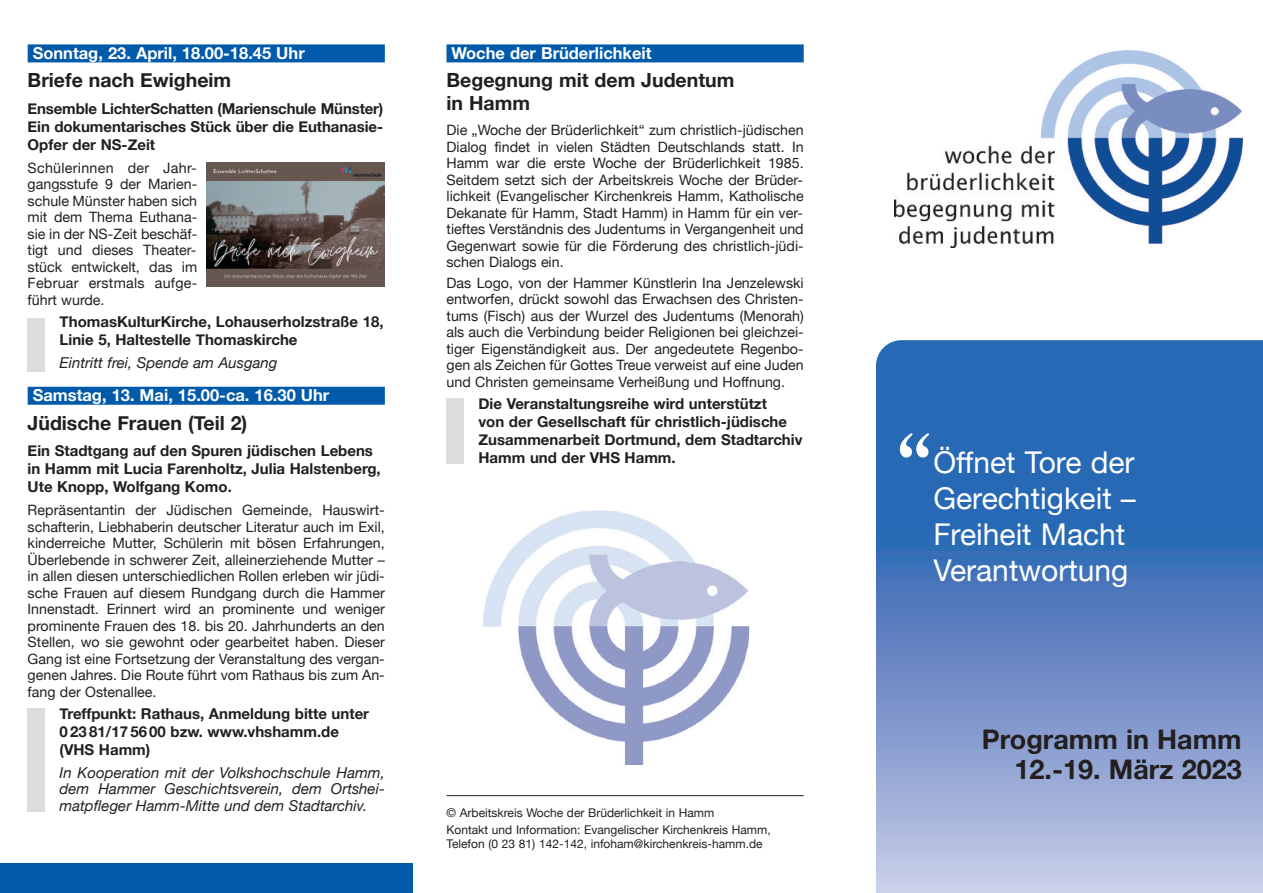
<style>
.page{position:relative;width:1263px;height:893px;background:#fff}
.page>*{position:absolute;margin:0;border:0;box-sizing:border-box;transform-origin:0 0}
.t1{font:90px "Century Old Style Std";color:#fff}
.t2{font:30px/36px "Helvetica Neue";color:#fff}
.t3{font:700 27px/30px "Helvetica Neue";color:#231f20;text-align:right}
.t4{font:700 19.5px/22.5px "Helvetica Neue";color:#231f20}
.t5{font:700 16.5px "Helvetica Neue";color:#fff}
.t6{font:700 15px/18px "Helvetica Neue";color:#231f20}
.t7{font:italic 15px/16.5px "Helvetica Neue";color:#231f20;text-align:justify}
.t8{font:14.25px/16.5px "Helvetica Neue";color:#231f20;text-align:justify}
.t9{font:12px/17.7px "Helvetica Neue";color:#231f20}
</style>
<div class="page">
<div style="left:876px;top:340px;width:387px;height:191px;background:#2769b4"></div>
<div style="left:876px;top:531px;width:387px;height:362px;background:linear-gradient(to bottom,#2f63b2,#cbcce7)"></div>
<div style="left:28px;top:44px;width:357px;height:18px;background:#015aaa"></div>
<div style="left:28px;top:387px;width:357px;height:18px;background:#015aaa"></div>
<img style="left:894px;top:50px;width:349px;height:197px">
<div style="left:28px;top:318px;width:17px;height:53px;background:#dcdddf"></div>
<hr style="left:446px;top:795px;width:358px;height:1px;background:#231f20">
<img style="left:206px;top:163px;width:179px;height:123px">
<img style="left:506px;top:510px;width:243px;height:255px">
<img style="left:483px;top:558px;width:23px;height:69px">
<div style="left:446px;top:44px;width:358px;height:18px;background:#015aaa"></div>
<div style="left:28px;top:708px;width:17px;height:103px;background:#dcdddf"></div>
<div style="left:446px;top:398px;width:17px;height:65px;background:#dcdddf"></div>
<div style="left:0;top:863px;width:412px;height:30px;background:#015aaa"></div>
<p class="t5" style="left:33px;top:43px;width:274px">Sonntag, 23. April, 18.00-18.45 Uhr</p>
<h3 class="t4" style="left:28px;top:69px;width:205px">Briefe nach Ewigheim</h3>
<p class="t6" style="left:28px;top:99px;width:357px;text-align:justify">Ensemble LichterSchatten (Marienschule Münster)<br>Ein dokumentarisches Stück über die Euthanasie-Opfer der NS-Zeit</p>
<p class="t8" style="left:28px;top:159px;width:171px">Schülerinnen der Jahr&shy;gangsstufe 9 der Marien&shy;schule Münster haben sich mit dem Thema Euthana&shy;sie in der NS-Zeit beschäf&shy;tigt und dieses Theater&shy;stück entwickelt, das im Februar erstmals aufge&shy;führt wurde.</p>
<p class="t6" style="left:60px;top:312px;width:325px">ThomasKulturKirche, Lohauserholzstraße 18,<br>Linie 5, Haltestelle Thomaskirche</p>
<p class="t7" style="left:60px;top:354px;width:219px">Eintritt frei, Spende am Ausgang</p>
<p class="t5" style="left:33px;top:385px;width:298px">Samstag, 13. Mai, 15.00-ca. 16.30 Uhr</p>
<h3 class="t4" style="left:28px;top:411px;width:221px">Jüdische Frauen (Teil 2)</h3>
<p class="t6" style="left:28px;top:442px;width:355px">Ein Stadtgang auf den Spuren jüdischen Lebens in Hamm mit Lucia Farenholtz, Julia Halstenberg,<br>Ute Knopp, Wolfgang Komo.</p>
<p class="t8" style="left:28px;top:502px;width:359px">Repräsentantin der Jüdischen Gemeinde, Hauswirt&shy;schafterin, Liebhaberin deutscher Literatur auch im Exil, kinderreiche Mutter, Schülerin mit bösen Erfahrungen, Überlebende in schwerer Zeit, alleinerziehende Mutter – in allen diesen unterschiedlichen Rollen erleben wir jüdi&shy;sche Frauen auf diesem Rundgang durch die Hammer Innenstadt. Erinnert wird an prominente und weniger prominente Frauen des 18. bis 20. Jahrhunderts an den Stellen, wo sie gewohnt oder gearbeitet haben. Dieser Gang ist eine Fortsetzung der Veranstaltung des vergan&shy;genen Jahres. Die Route führt vom Rathaus bis zum An&shy;fang der Ostenallee.</p>
<p class="t6" style="left:60px;top:704px;width:311px">Treffpunkt: Rathaus, Anmeldung bitte unter<br>0 23 81/17 56 00 bzw. www.vhshamm.de (VHS Hamm)</p>
<p class="t7" style="left:60px;top:764px;width:327px">In Kooperation mit der Volkshochschule Hamm, dem Hammer Geschichtsverein, dem Ortshei&shy;matpfleger Hamm-Mitte und dem Stadtarchiv.</p>
<p class="t5" style="left:452px;top:43px;width:202px">Woche der Brüderlichkeit</p>
<h3 class="t4" style="left:446px;top:69px;width:289px">Begegnung mit dem Judentum in Hamm</h3>
<p class="t8" style="left:446px;top:121px;width:359px">Die „Woche der Brüderlichkeit“ zum christlich-jüdischen Dialog findet in vielen Städten Deutschlands statt. In Hamm war die erste Woche der Brüderlichkeit 1985.<br>Seitdem setzt sich der Arbeitskreis Woche der Brüder&shy;lichkeit (Evangelischer Kirchenkreis Hamm, Katholische Dekanate für Hamm, Stadt Hamm) in Hamm für ein ver&shy;tieftes Verständnis des Judentums in Vergangenheit und Gegenwart sowie für die Förderung des christlich-jüdi&shy;schen Dialogs ein.</p>
<p class="t8" style="left:446px;top:274px;width:359px">Das Logo, von der Hammer Künstlerin Ina Jenzelewski entworfen, drückt sowohl das Erwachsen des Christen&shy;tums (Fisch) aus der Wurzel des Judentums (Menorah) als auch die Verbindung beider Religionen bei gleichzei&shy;tiger Eigenständigkeit aus. Der angedeutete Regenbo&shy;gen als Zeichen für Gottes Treue verweist auf eine Juden und Christen gemeinsame Verheißung und Hoffnung.</p>
<p class="t6" style="left:478px;top:394px;width:325px">Die Veranstaltungsreihe wird unterstützt<br>von der Gesellschaft für christlich-jüdische Zusammenarbeit Dortmund, dem Stadtarchiv Hamm und der VHS Hamm.</p>
<p class="t9" style="left:446px;top:803px;width:326px">© Arbeitskreis Woche der Brüderlichkeit in Hamm<br>Kontakt und Information: Evangelischer Kirchenkreis Hamm,</p>
<p class="t9" style="left:446px;top:835px;width:318px">Telefon (0 23 81) 142-142, infoham@kirchenkreis-hamm.de</p>
<h1 class="t1" style="left:896px;top:416px;width:37px">“</h1>
<h2 class="t2" style="left:933px;top:444px;width:204px">Öffnet Tore der<br>Gerechtigkeit –<br>Freiheit Macht<br>Verantwortung</h2>
<h3 class="t3" style="left:982px;top:724px;width:261px">Programm in Hamm<br>12.-19. März 2023</h3>
</div>
